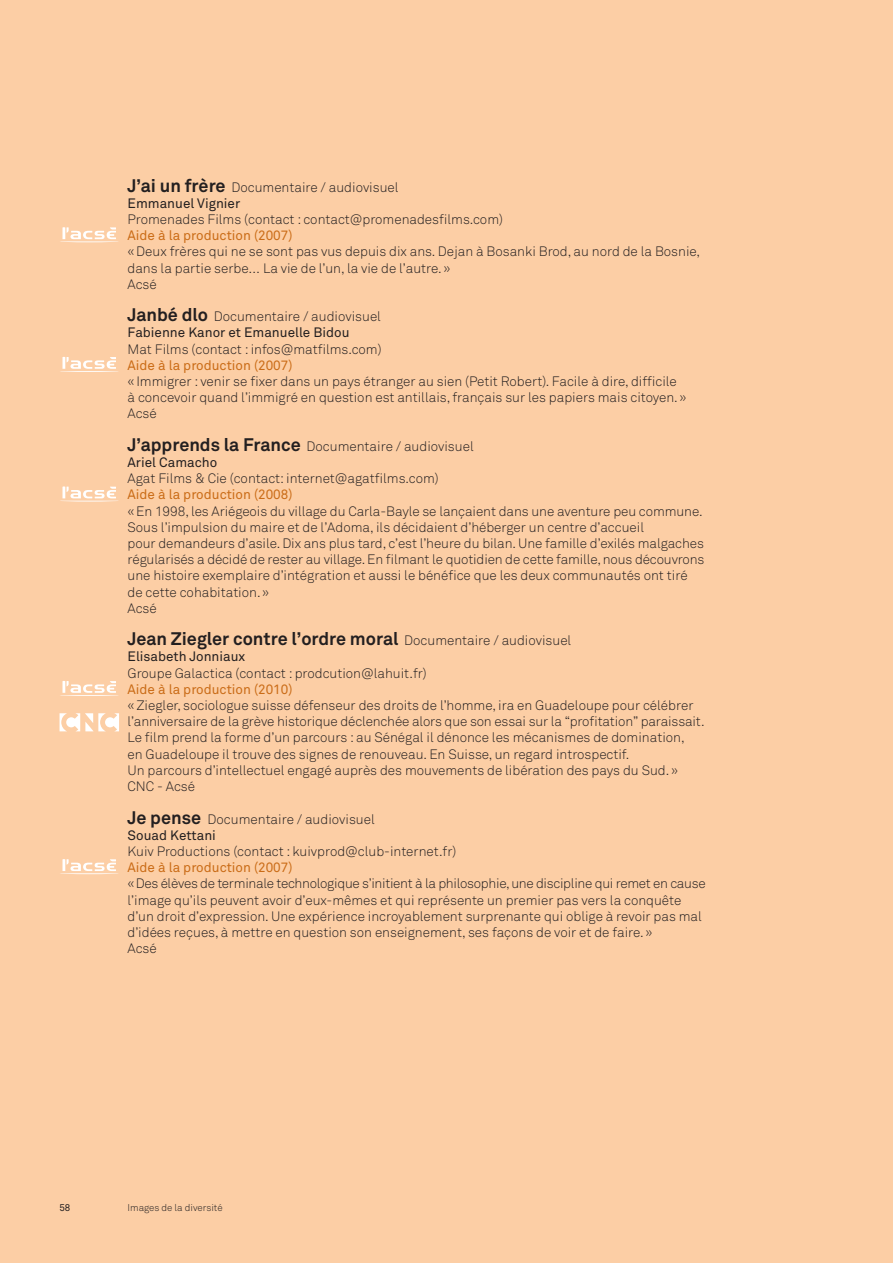
<style>
.page{position:relative;width:893px;height:1263px;background:#fccea5}
.page>*{position:absolute;margin:0;border:0;box-sizing:border-box;transform-origin:0 0}
.t1{font:700 18px "Akkurat";color:#231f20}
.t2{font:300 13.5px/16.2px "Akkurat";color:#231f20}
.t3{font:13.5px "Akkurat";color:#ca6c17}
.t4{font:13.5px/16.2px "Akkurat";color:#231f20}
.t5{font:300 9.75px "Akkurat";color:#231f20}
.t6{font:9.75px "Akkurat";color:#231f20}
.s1{font-weight:700;font-size:18px}
.s2{font-weight:400}
.s3{font-weight:300}
.s4{font-weight:300;font-size:13.5px}
</style>
<div class="page">
<svg style="left:60px;top:227px;width:58px;height:15px"></svg>
<svg style="left:60px;top:357px;width:58px;height:15px"></svg>
<svg style="left:60px;top:486px;width:58px;height:16px"></svg>
<svg style="left:60px;top:681px;width:58px;height:15px"></svg>
<svg style="left:60px;top:713px;width:59px;height:18px"></svg>
<svg style="left:60px;top:859px;width:58px;height:15px"></svg>
<p class="t2" style="left:128px;top:180px;width:273px"><span class="s1">J’ai un frère</span> Documentaire / audiovisuel<br><span class="s2">Emmanuel Vignier</span></p>
<p class="t2" style="left:128px;top:213px;width:377px">Promenades Films (contact : contact@promenadesfilms.com)</p>
<p class="t3" style="left:128px;top:230px;width:166px">Aide à la production (2007)</p>
<p class="t2" style="left:128px;top:245px;width:574px">« Deux frères qui ne se sont pas vus depuis dix ans. Dejan à Bosanki Brod, au nord de la Bosnie, dans la partie serbe… La vie de l’un, la vie de l’autre. »<br>Acsé</p>
<p class="t4" style="left:128px;top:310px;width:255px"><span class="s1">Janbé dlo</span> <span class="s3">Documentaire / audiovisuel<br></span>Fabienne Kanor et Emanuelle Bidou</p>
<p class="t2" style="left:128px;top:342px;width:256px">Mat Films (contact : infos@matfilms.com)</p>
<p class="t3" style="left:128px;top:360px;width:166px">Aide à la production (2007)</p>
<p class="t2" style="left:128px;top:375px;width:560px">« Immigrer : venir se fixer dans un pays étranger au sien (Petit Robert). Facile à dire, difficile à concevoir quand l’immigré en question est antillais, français sur les papiers mais citoyen. »<br>Acsé</p>
<p class="t2" style="left:128px;top:439px;width:348px"><span class="s1">J’apprends la France</span> Documentaire / audiovisuel<br><span class="s2">Ariel Camacho</span></p>
<p class="t2" style="left:128px;top:472px;width:313px">Agat Films &amp; Cie (contact: internet@agatfilms.com)</p>
<p class="t3" style="left:128px;top:490px;width:166px">Aide à la production (2008)</p>
<p class="t2" style="left:128px;top:504px;width:578px">« En 1998, les Ariégeois du village du Carla-Bayle se lançaient dans une aventure peu commune.<br>Sous l’impulsion du maire et de l’Adoma, ils décidaient d’héberger un centre d’accueil<br>pour demandeurs d’asile. Dix ans plus tard, c’est l’heure du bilan. Une famille d’exilés malgaches régularisés a décidé de rester au village. En filmant le quotidien de cette famille, nous découvrons une histoire exemplaire d’intégration et aussi le bénéfice que les deux communautés ont tiré de cette cohabitation. »<br>Acsé</p>
<h1 class="t1" style="left:128px;top:632px;width:445px">Jean Ziegler contre l’ordre moral <span class="s4">Documentaire / audiovisuel</span></h1>
<p class="t4" style="left:128px;top:650px;width:119px">Elisabeth Jonniaux</p>
<p class="t2" style="left:128px;top:666px;width:301px">Groupe Galactica (contact : prodcution@lahuit.fr)</p>
<p class="t3" style="left:128px;top:684px;width:166px">Aide à la production (2010)</p>
<p class="t2" style="left:128px;top:699px;width:579px">« Ziegler, sociologue suisse défenseur des droits de l’homme, ira en Guadeloupe pour célébrer l’anniversaire de la grève historique déclenchée alors que son essai sur la “profitation” paraissait.<br>Le film prend la forme d’un parcours : au Sénégal il dénonce les mécanismes de domination,<br>en Guadeloupe il trouve des signes de renouveau. En Suisse, un regard introspectif.<br>Un parcours d’intellectuel engagé auprès des mouvements de libération des pays du Sud. » CNC - Acsé</p>
<p class="t2" style="left:128px;top:812px;width:249px"><span class="s1">Je pense</span> Documentaire / audiovisuel<br><span class="s2">Souad Kettani</span></p>
<p class="t2" style="left:128px;top:844px;width:330px">Kuiv Productions (contact : kuivprod@club-internet.fr)</p>
<p class="t3" style="left:128px;top:862px;width:166px">Aide à la production (2007)</p>
<p class="t2" style="left:128px;top:877px;width:580px">«Des élèves de terminale technologique s’initient à la philosophie, une discipline qui remet en cause l’image qu’ils peuvent avoir d’eux-mêmes et qui représente un premier pas vers la conquête d’un droit d’expression. Une expérience incroyablement surprenante qui oblige à revoir pas mal d’idées reçues, à mettre en question son enseignement, ses façons de voir et de faire. »<br>Acsé</p>
<p class="t6" style="left:60px;top:1203px;width:12px">58</p>
<p class="t5" style="left:128px;top:1203px;width:97px">Images de la diversité</p>
</div>
